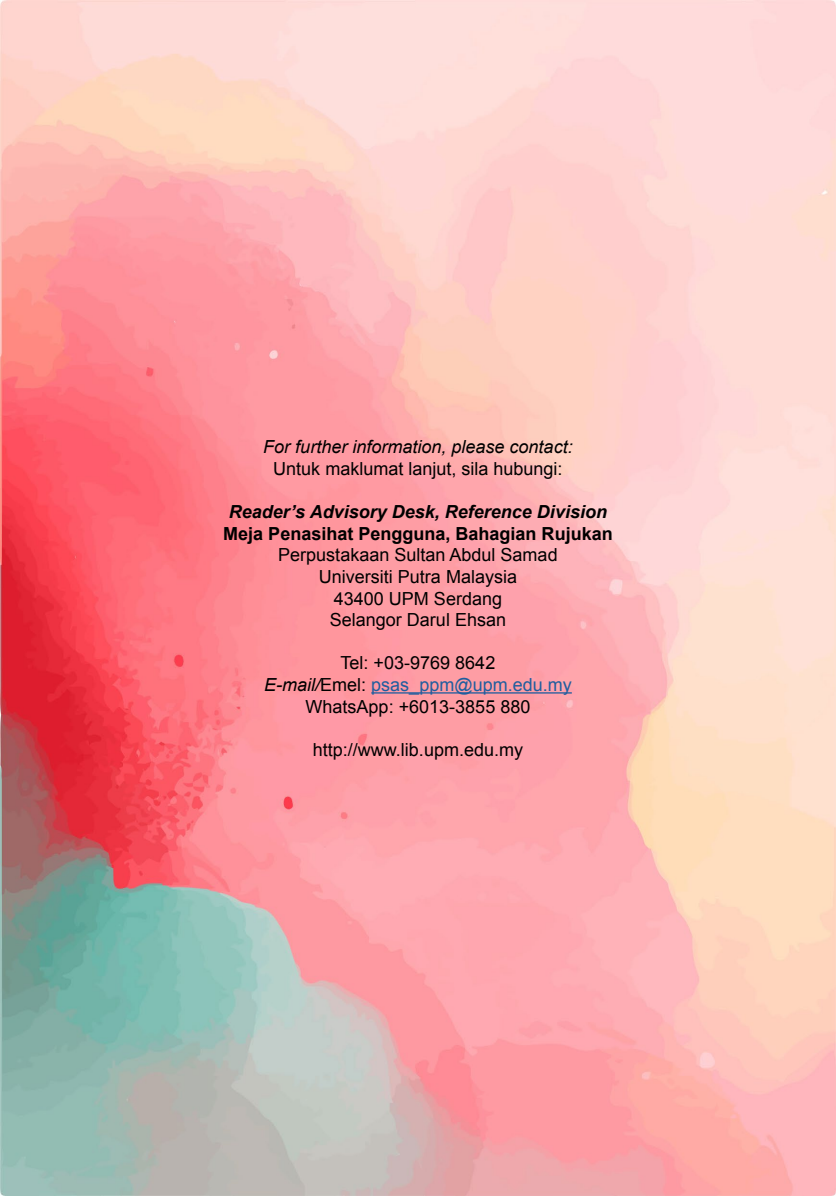
<style>
.page{position:relative;width:836px;height:1196px;background:#fff}
.page>*{position:absolute;margin:0;border:0;box-sizing:border-box;transform-origin:0 0}
.t1{font:18px/21.6px "Arial";color:#000;text-align:center}
.t2{font:italic 700 18px "Arial";color:#000}
.t3{font:700 18px "Arial";color:#000}
.t4{font:italic 18px "Arial";color:#000}
.s1{font-style:italic}
.s2{color:#215e9e}
</style>
<div class="page">
<img style="left:0;top:0;width:835px;height:1195px">
<hr style="left:371px;top:692px;width:200px;height:1px;background:#215e9e">
<p class="t4" style="left:263px;top:435px;width:311px">For further information, please contact:</p>
<p class="t1" style="left:273px;top:458px;width:291px">Untuk maklumat lanjut, sila hubungi:</p>
<p class="t2" style="left:229px;top:500px;width:379px">Reader’s Advisory Desk, Reference Division</p>
<p class="t3" style="left:223px;top:521px;width:391px">Meja Penasihat Pengguna, Bahagian Rujukan</p>
<p class="t1" style="left:278px;top:544px;width:281px">Perpustakaan Sultan Abdul Samad<br>Universiti Putra Malaysia<br>43400 UPM Serdang<br>Selangor Darul Ehsan</p>
<p class="t1" style="left:264px;top:652px;width:309px">Tel: +03-9769 8642<br><span class="s1">E-mail/</span>Emel: <span class="s2">psas_ppm@upm.edu.my<br></span>WhatsApp: +6013-3855 880</p>
<p class="t1" style="left:313px;top:738px;width:212px">http://www.lib.upm.edu.my</p>
</div>
